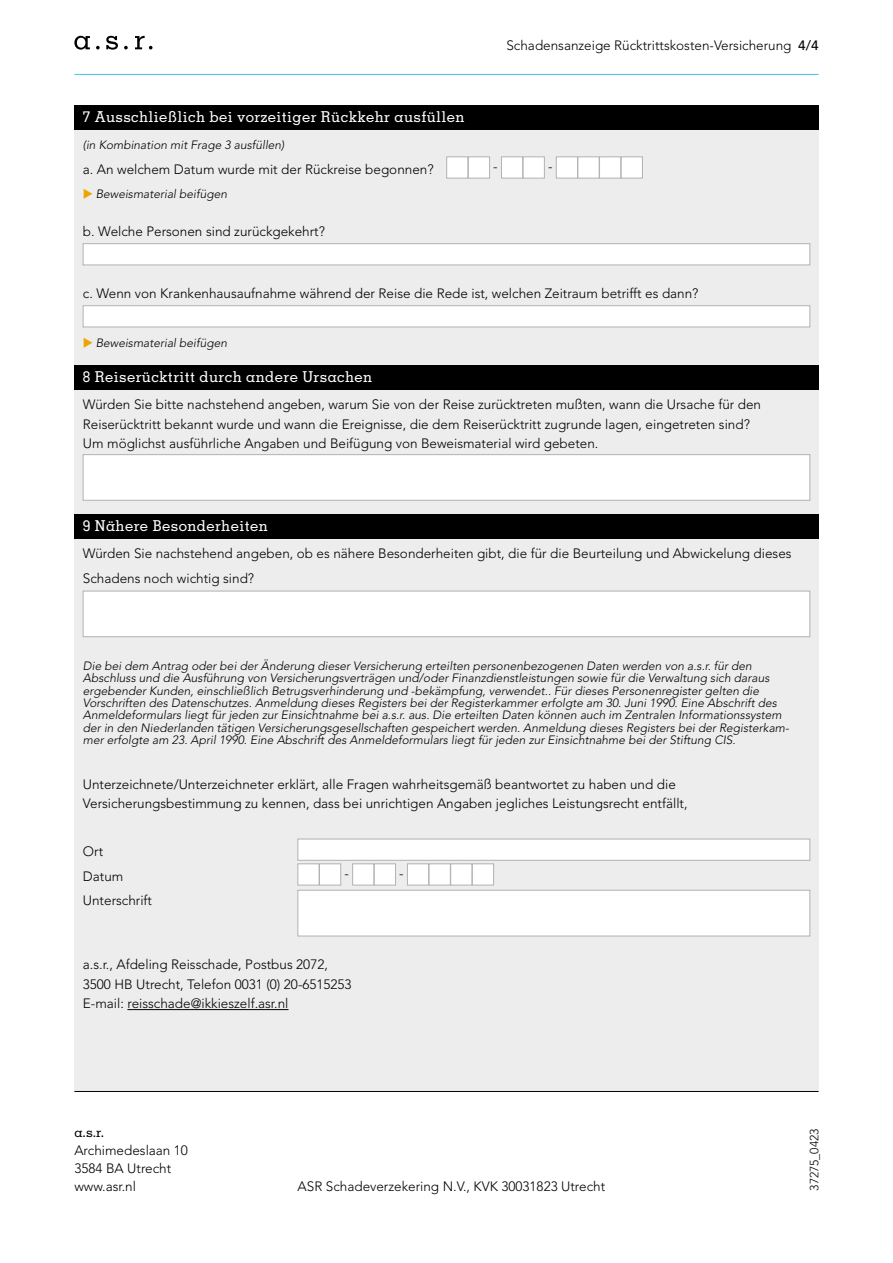
<style>
.page{position:relative;width:893px;height:1263px;background:#fff}
.page>*{position:absolute;margin:0;border:0;box-sizing:border-box;transform-origin:0 0}
.t1{font:500 15px "Memphis LT Std";letter-spacing:.025em;color:#fff}
.t2{font:300 13.5px/19.5px "Avenir LT Std";color:#000}
.t3{font:500 13.5px "Memphis LT Std";color:#000}
.t4{font:italic 300 12px/12.5px "Avenir LT Std";color:#000}
.t5{font:300 12px "Avenir LT Std";color:#000}
.s1{font-weight:500}
</style>
<div class="page">
<hr style="left:74px;top:74px;width:745px;height:1px;background:#46c2e6">
<svg style="left:124px;top:46px;width:4px;height:3px"></svg>
<svg style="left:135px;top:36px;width:18px;height:13px"></svg>
<svg style="left:96px;top:46px;width:4px;height:3px"></svg>
<svg style="left:74px;top:36px;width:16px;height:14px"></svg>
<svg style="left:106px;top:36px;width:12px;height:14px"></svg>
<hr style="left:74px;top:1091px;width:745px;height:1px;background:#000">
<div style="left:74px;top:112px;width:745px;height:979px;background:#ededed"></div>
<div style="left:74px;top:105px;width:745px;height:24px;background:#000"></div>
<div style="left:74px;top:365px;width:745px;height:25px;background:#000"></div>
<div style="left:74px;top:514px;width:745px;height:25px;background:#000"></div>
<hr style="left:127px;top:1009px;width:161px;height:1px;background:#000">
<div style="left:446px;top:157px;width:22px;height:21px;background:#fff;border:1px solid #b3b2b2"></div>
<div style="left:468px;top:157px;width:22px;height:21px;background:#fff;border:1px solid #b3b2b2"></div>
<div style="left:501px;top:157px;width:22px;height:21px;background:#fff;border:1px solid #b3b2b2"></div>
<div style="left:523px;top:157px;width:22px;height:21px;background:#fff;border:1px solid #b3b2b2"></div>
<div style="left:556px;top:157px;width:22px;height:21px;background:#fff;border:1px solid #b3b2b2"></div>
<div style="left:578px;top:157px;width:21px;height:21px;background:#fff;border:1px solid #b3b2b2"></div>
<div style="left:599px;top:157px;width:22px;height:21px;background:#fff;border:1px solid #b3b2b2"></div>
<div style="left:621px;top:157px;width:22px;height:21px;background:#fff;border:1px solid #b3b2b2"></div>
<div style="left:83px;top:243px;width:727px;height:22px;background:#fff;border:1px solid #b3b2b2"></div>
<div style="left:83px;top:305px;width:727px;height:22px;background:#fff;border:1px solid #b3b2b2"></div>
<div style="left:83px;top:454px;width:727px;height:46px;background:#fff;border:1px solid #b3b2b2"></div>
<div style="left:83px;top:591px;width:727px;height:46px;background:#fff;border:1px solid #b3b2b2"></div>
<div style="left:298px;top:839px;width:512px;height:21px;background:#fff;border:1px solid #b3b2b2"></div>
<div style="left:298px;top:864px;width:21px;height:21px;background:#fff;border:1px solid #b3b2b2"></div>
<div style="left:319px;top:864px;width:22px;height:21px;background:#fff;border:1px solid #b3b2b2"></div>
<div style="left:352px;top:864px;width:22px;height:21px;background:#fff;border:1px solid #b3b2b2"></div>
<div style="left:374px;top:864px;width:22px;height:21px;background:#fff;border:1px solid #b3b2b2"></div>
<div style="left:407px;top:864px;width:22px;height:21px;background:#fff;border:1px solid #b3b2b2"></div>
<div style="left:429px;top:864px;width:21px;height:21px;background:#fff;border:1px solid #b3b2b2"></div>
<div style="left:450px;top:864px;width:22px;height:21px;background:#fff;border:1px solid #b3b2b2"></div>
<div style="left:472px;top:864px;width:22px;height:21px;background:#fff;border:1px solid #b3b2b2"></div>
<div style="left:298px;top:890px;width:512px;height:46px;background:#fff;border:1px solid #b3b2b2"></div>
<p class="t2" style="left:506px;top:35px;width:314px">Schadensanzeige Rücktrittskosten-Versicherung <span class="s1">4/4</span></p>
<p class="t1" style="left:83px;top:107px;width:383px">7 Ausschließlich bei vorzeitiger Rückkehr ausfüllen</p>
<p class="t4" style="left:83px;top:139px;width:203px">(in Kombination mit Frage 3 ausfüllen)</p>
<p class="t2" style="left:83px;top:159px;width:352px">a. An welchem Datum wurde mit der Rückreise begonnen?</p>
<p class="t2" style="left:493px;top:157px;width:6px">-</p>
<p class="t2" style="left:548px;top:157px;width:6px">-</p>
<p class="t4" style="left:96px;top:188px;width:133px">Beweismaterial beifügen</p>
<p class="t2" style="left:83px;top:221px;width:244px">b. Welche Personen sind zurückgekehrt?</p>
<p class="t2" style="left:83px;top:283px;width:617px">c. Wenn von Krankenhausaufnahme während der Reise die Rede ist, welchen Zeitraum betrifft es dann?</p>
<p class="t4" style="left:96px;top:337px;width:133px">Beweismaterial beifügen</p>
<p class="t1" style="left:83px;top:368px;width:291px">8 Reiserücktritt durch andere Ursachen</p>
<p class="t2" style="left:83px;top:395px;width:680px">Würden Sie bitte nachstehend angeben, warum Sie von der Reise zurücktreten mußten, wann die Ursache für den<br>Reiserücktritt bekannt wurde und wann die Ereignisse, die dem Reiserücktritt zugrunde lagen, eingetreten sind?<br>Um möglichst ausführliche Angaben und Beifügung von Beweismaterial wird gebeten.</p>
<p class="t1" style="left:83px;top:516px;width:187px">9 Nähere Besonderheiten</p>
<p class="t2" style="left:83px;top:541px;width:710px;line-height:24.8px">Würden Sie nachstehend angeben, ob es nähere Besonderheiten gibt, die für die Beurteilung und Abwickelung dieses<br>Schadens noch wichtig sind?</p>
<p class="t4" style="left:83px;top:660px;width:708px">Die bei dem Antrag oder bei der Änderung dieser Versicherung erteilten personenbezogenen Daten werden von a.s.r. für den Abschluss und die Ausführung von Versicherungsverträgen und/oder Finanzdienstleistungen sowie für die Verwaltung sich daraus ergebender Kunden, einschließlich Betrugsverhinderung und -bekämpfung, verwendet.. Für dieses Personenregister gelten die Vorschriften des Datenschutzes. Anmeldung dieses Registers bei der Registerkammer erfolgte am 30. Juni 1990. Eine Abschrift des Anmeldeformulars liegt für jeden zur Einsichtnahme bei a.s.r. aus. Die erteilten Daten können auch im Zentralen Informationssystem der in den Niederlanden tätigen Versicherungsgesellschaften gespeichert werden. Anmeldung dieses Registers bei der Registerkam&shy;mer erfolgte am 23. April 1990. Eine Abschrift des Anmeldeformulars liegt für jeden zur Einsichtnahme bei der Stiftung CIS.</p>
<p class="t2" style="left:83px;top:774px;width:606px">Unterzeichnete/Unterzeichneter erklärt, alle Fragen wahrheitsgemäß beantwortet zu haben und die<br>Versicherungsbestimmung zu kennen, dass bei unrichtigen Angaben jegliches Leistungsrecht entfällt,</p>
<p class="t2" style="left:83px;top:839px;width:42px;line-height:24.8px">Ort<br>Datum</p>
<p class="t2" style="left:344px;top:864px;width:6px">-</p>
<p class="t2" style="left:399px;top:864px;width:6px">-</p>
<p class="t2" style="left:83px;top:891px;width:71px">Unterschrift</p>
<p class="t2" style="left:83px;top:955px;width:270px">a.s.r., Afdeling Reisschade, Postbus 2072,<br>3500 HB Utrecht, Telefon 0031 (0) 20-6515253<br>E-mail: reisschade@ikkieszelf.asr.nl</p>
<p class="t3" style="left:74px;top:1123px;width:31px">a.s.r.</p>
<p class="t2" style="left:74px;top:1141px;width:115px;line-height:18px">Archimedeslaan 10<br>3584 BA Utrecht www.asr.nl</p>
<p class="t2" style="left:298px;top:1176px;width:309px">ASR Schadeverzekering N.V., KVK 30031823 Utrecht</p>
<p class="t5" style="left:807px;top:1191px;width:64px;rotate:-90deg">37275_0423</p>
</div>
